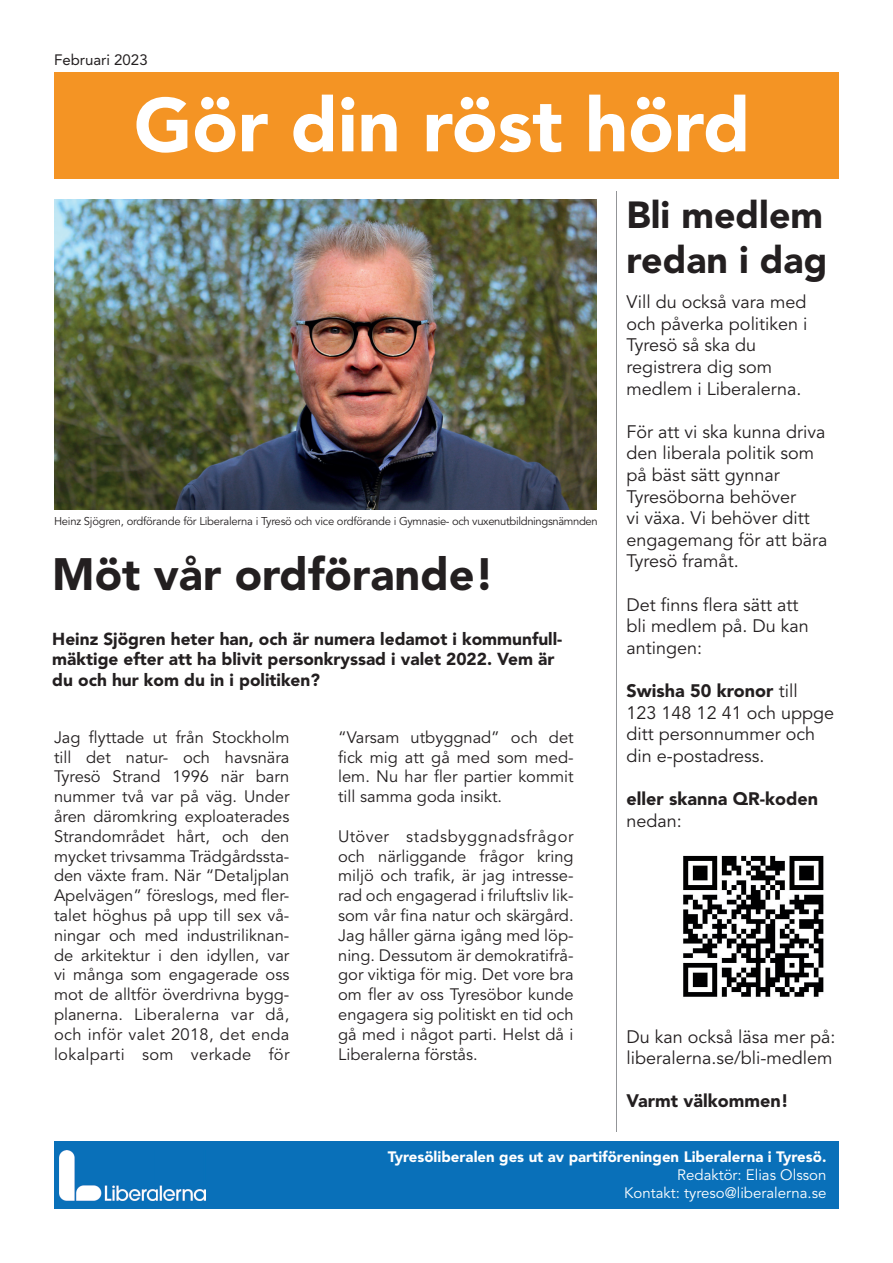
<style>
.page{position:relative;width:893px;height:1263px;background:#fff}
.page>*{position:absolute;margin:0;border:0;box-sizing:border-box;transform-origin:0 0}
.t1{font:900 75px "Avenir LT Std";color:#fff}
.t2{font:900 45px "Avenir LT Std";color:#231f20}
.t3{font:900 37.5px/45px "Avenir LT Std";color:#231f20}
.t4{font:18px/21.6px "Avenir LT Std";color:#231f20}
.t5{font:900 18px "Avenir LT Std";color:#231f20}
.t6{font:900 17.25px/20.7px "Avenir LT Std";color:#231f20}
.t7{font:16.5px/19.8px "Avenir LT Std";color:#231f20;text-align:justify}
.t8{font:900 15px "Avenir LT Std";color:#fff}
.t9{font:15px/18px "Avenir LT Std";color:#fff;text-align:right}
.t10{font:15px "Avenir LT Std";color:#231f20}
.t11{font:11.25px "Avenir LT Std";letter-spacing:-.02em;color:#231f20}
.s1{font-weight:900}
</style>
<div class="page">
<div style="left:54px;top:72px;width:785px;height:107px;background:#f49424"></div>
<img style="left:54px;top:200px;width:543px;height:310px">
<hr style="left:616px;top:191px;width:1px;height:940px;background:#939598">
<div style="left:54px;top:1142px;width:785px;height:67px;background:#0970b9"></div>
<img style="left:59px;top:1150px;width:147px;height:50px">
<img style="left:683px;top:855px;width:141px;height:142px">
<p class="t10" style="left:54px;top:51px;width:95px">Februari 2023</p>
<h1 class="t1" style="left:134px;top:80px;width:618px">Gör din röst hörd</h1>
<p class="t11" style="left:54px;top:515px;width:545px">Heinz Sjögren, ordförande för Liberalerna i Tyresö och vice ordförande i Gymnasie- och vuxenutbildningsnämnden</p>
<h2 class="t2" style="left:52px;top:547px;width:444px">Möt vår ordförande!</h2>
<p class="t6" style="left:52px;top:628px;width:512px">Heinz Sjögren heter han, och är numera ledamot i kommunfull&shy;mäktige efter att ha blivit personkryssad i valet 2022. Vem är du och hur kom du in i politiken?</p>
<p class="t7" style="left:54px;top:728px;width:237px">Jag flyttade ut från Stockholm till det natur- och havsnära Tyresö Strand 1996 när barn nummer två var på väg. Under åren däromkring exploaterades Strandområdet hårt, och den mycket trivsamma Trädgårdssta&shy;den växte fram. När “Detaljplan Apelvägen” föreslogs, med fler&shy;talet höghus på upp till sex vå&shy;ningar och med industriliknan&shy;de arkitektur i den idyllen, var vi många som engagerade oss mot de alltför överdrivna bygg&shy;planerna. Liberalerna var då, och inför valet 2018, det enda lokalparti som verkade för</p>
<p class="t7" style="left:338px;top:728px;width:237px">“Varsam utbyggnad” och det fick mig att gå med som med&shy;lem. Nu har fler partier kommit till samma goda insikt.</p>
<p class="t7" style="left:338px;top:827px;width:237px">Utöver stadsbyggnadsfrågor och närliggande frågor kring miljö och trafik, är jag intresse&shy;rad och engagerad i friluftsliv lik&shy;som vår fina natur och skärgård.<br>Jag håller gärna igång med löp&shy;ning. Dessutom är demokratifrå&shy;gor viktiga för mig. Det vore bra om fler av oss Tyresöbor kunde engagera sig politiskt en tid och gå med i något parti. Helst då i Liberalerna förstås.</p>
<h3 class="t3" style="left:627px;top:193px;width:202px">Bli medlem redan i dag</h3>
<p class="t4" style="left:627px;top:292px;width:183px">Vill du också vara med och påverka politiken i<br>Tyresö så ska du registrera dig som medlem i Liberalerna.</p>
<p class="t4" style="left:627px;top:421px;width:202px">För att vi ska kunna driva den liberala politik som på bäst sätt gynnar<br>Tyresöborna behöver<br>vi växa. Vi behöver ditt engagemang för att bära<br>Tyresö framåt.</p>
<p class="t4" style="left:627px;top:594px;width:184px">Det finns flera sätt att bli medlem på. Du kan antingen:</p>
<p class="t4" style="left:627px;top:680px;width:209px"><span class="s1">Swisha 50 kronor</span> till<br>123 148 12 41 och uppge ditt personnummer och din e-postadress.</p>
<p class="t5" style="left:627px;top:788px;width:193px">eller skanna QR-koden</p>
<p class="t4" style="left:627px;top:810px;width:57px">nedan:</p>
<p class="t4" style="left:627px;top:1026px;width:210px">Du kan också läsa mer på: liberalerna.se/bli-medlem</p>
<p class="t5" style="left:627px;top:1090px;width:164px">Varmt välkommen!</p>
<p class="t8" style="left:388px;top:1147px;width:440px">Tyresöliberalen ges ut av partiföreningen Liberalerna i Tyresö.</p>
<p class="t9" style="left:624px;top:1166px;width:204px">Redaktör: Elias Olsson<br>Kontakt: tyreso@liberalerna.se</p>
</div>
